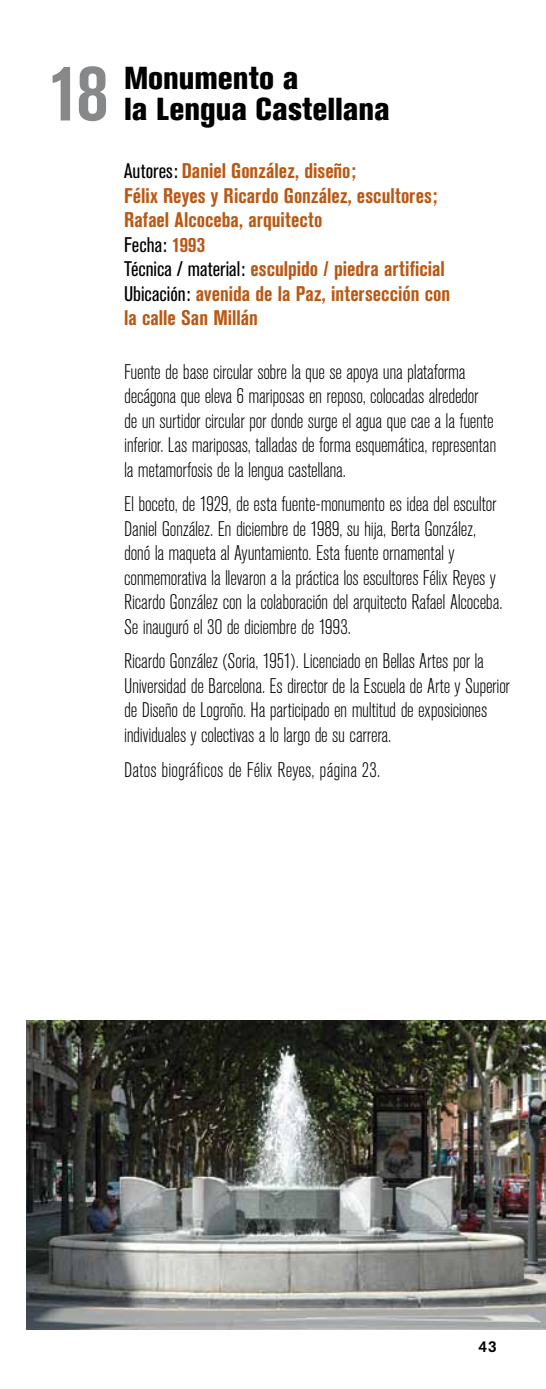
<style>
.page{position:relative;width:546px;height:1389px;background:#fff}
.page>*{position:absolute;margin:0;border:0;box-sizing:border-box;transform-origin:0 0}
.t1{font:700 condensed 80.5px "Akzidenz Grotesk BE";color:#87888a}
.t2{font:800 condensed 31.5px/31.5px "Akzidenz Grotesk BE";letter-spacing:-.005em;color:#000}
.t3{font:300 condensed 21px/24.5px "Akzidenz Grotesk BE";letter-spacing:-.01em;color:#000}
.t4{font:700 condensed 21px/24.5px "Akzidenz Grotesk BE";color:#ba5813}
.t5{font:500 15.75px "Akzidenz Grotesk BE";color:#000}
.s1{font-weight:400;color:#000}
</style>
<div class="page">
<img style="left:26px;top:1020px;width:520px;height:309px">
<h1 class="t1" style="left:49px;top:46px;width:61px">18</h1>
<h2 class="t2" style="left:124px;top:62px;width:267px">Monumento a<br>la Lengua Castellana</h2>
<p class="t4" style="left:124px;top:159px;width:327px"><span class="s1">Autores:</span> Daniel González, diseño;<br>Félix Reyes y Ricardo González, escultores; Rafael Alcoceba, arquitecto<br><span class="s1">Fecha:</span> 1993<br><span class="s1">Técnica / material:</span> esculpido / piedra artificial <span class="s1">Ubicación:</span> avenida de la Paz, intersección con la calle San Millán</p>
<p class="t3" style="left:124px;top:360px;width:374px">Fuente de base circular sobre la que se apoya una plataforma decágona que eleva 6 mariposas en reposo, colocadas alrededor de un surtidor circular por donde surge el agua que cae a la fuente inferior. Las mariposas, talladas de forma esquemática, representan la metamorfosis de la lengua castellana.</p>
<p class="t3" style="left:124px;top:492px;width:380px">El boceto, de 1929, de esta fuente-monumento es idea del escultor Daniel González. En diciembre de 1989, su hija, Berta González, donó la maqueta al Ayuntamiento. Esta fuente ornamental y conmemorativa la llevaron a la práctica los escultores Félix Reyes y Ricardo González con la colaboración del arquitecto Rafael Alcoceba.<br>Se inauguró el 30 de diciembre de 1993.</p>
<p class="t3" style="left:124px;top:649px;width:387px">Ricardo González (Soria, 1951). Licenciado en Bellas Artes por la Universidad de Barcelona. Es director de la Escuela de Arte y Superior de Diseño de Logroño. Ha participado en multitud de exposiciones individuales y colectivas a lo largo de su carrera.</p>
<p class="t3" style="left:124px;top:758px;width:258px">Datos biográficos de Félix Reyes, página 23.</p>
<p class="t5" style="left:478px;top:1337px;width:19px">43</p>
</div>
